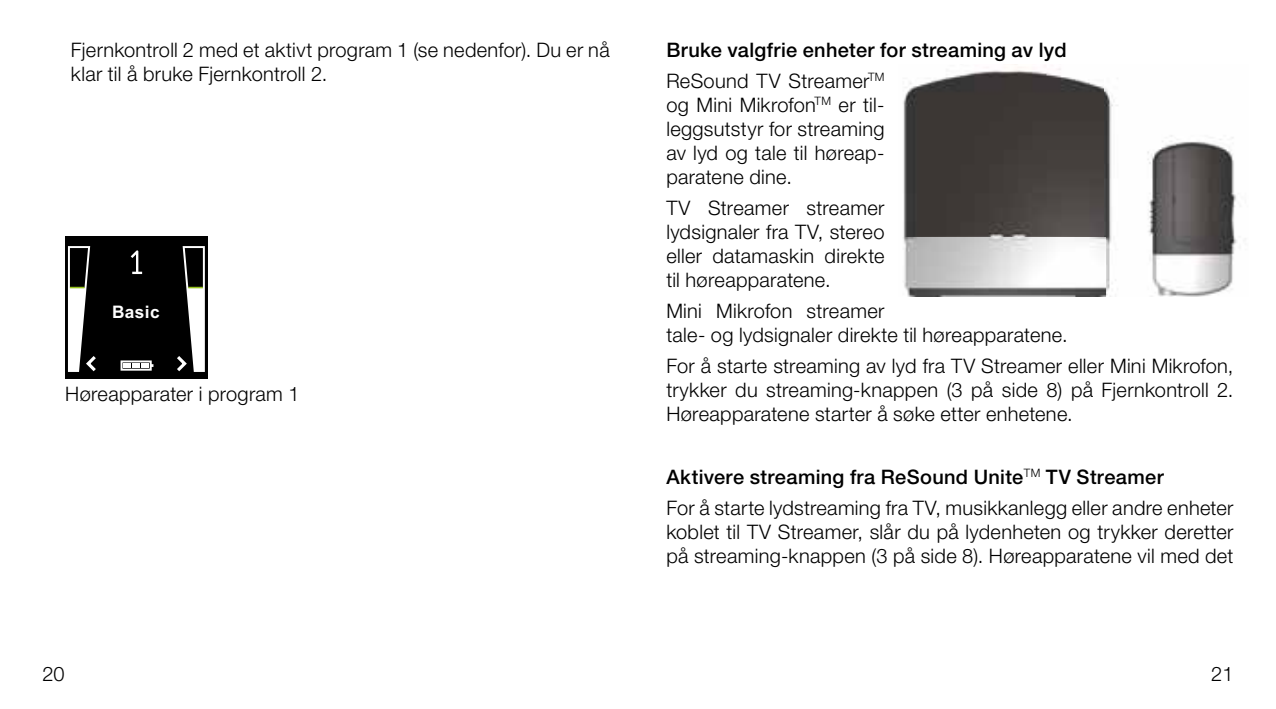
<style>
.page{position:relative;width:1276px;height:709px;background:#fff}
.page>*{position:absolute;margin:0;border:0;box-sizing:border-box;transform-origin:0 0}
.t1{font:300 20px/24px "Helvetica Neue LT Pro";letter-spacing:.015em;color:#000}
.t2{font:500 20px/31px "Helvetica Neue LT Pro";letter-spacing:.015em;color:#000}
.t3{font:700 17.25px "Arial";letter-spacing:.025em;color:#fff}
.s1{font-weight:300}
.s2{font-weight:500}
</style>
<div class="page">
<div style="left:65px;top:236px;width:143px;height:143px;background:#000"></div>
<svg style="left:68px;top:246px;width:137px;height:126px"></svg>
<img style="left:903px;top:64px;width:334px;height:232px">
<p class="t1" style="left:71px;top:37px;width:540px">Fjernkontroll 2 med et aktivt program 1 (se nedenfor). Du er nå klar til å bruke Fjernkontroll 2.</p>
<p class="t3" style="left:112px;top:301px;width:49px">Basic</p>
<p class="t1" style="left:65px;top:382px;width:236px">Høreapparater i program 1</p>
<p class="t2" style="left:666px;top:34px;width:402px">Bruke valgfrie enheter for streaming av lyd<br><span class="s1">ReSound TV Streamer</span><sup>TM</sup></p>
<p class="t1" style="left:666px;top:92px;width:220px;text-align:justify">og Mini Mikrofon<sup>TM</sup> er til&shy;leggsutstyr for streaming av lyd og tale til høreap&shy;paratene dine.</p>
<p class="t1" style="left:666px;top:195px;width:220px;text-align:justify">TV Streamer streamer lydsignaler fra TV, stereo eller datamaskin direkte til høreapparatene.</p>
<p class="t1" style="left:666px;top:299px;width:403px">Mini Mikrofon streamer<br>tale- og lydsignaler direkte til høreapparatene.</p>
<p class="t1" style="left:666px;top:354px;width:568px;text-align:justify">For å starte streaming av lyd fra TV Streamer eller Mini Mikrofon, trykker du streaming-knappen (3 på side 8) på Fjernkontroll 2.<br>Høreapparatene starter å søke etter enhetene.</p>
<p class="t1" style="left:666px;top:460px;width:568px;line-height:31px"><span class="s2">Aktivere streaming fra ReSound Unite</span><sup>TM</sup> <span class="s2">TV Streamer<br></span>For å starte lydstreaming fra TV, musikkanlegg eller andre enheter</p>
<p class="t1" style="left:666px;top:519px;width:568px">koblet til TV Streamer, slår du på lydenheten og trykker deretter på streaming-knappen (3 på side 8). Høreapparatene vil med det</p>
<p class="t1" style="left:43px;top:661px;width:24px">20</p>
<p class="t1" style="left:1211px;top:661px;width:24px">21</p>
</div>
